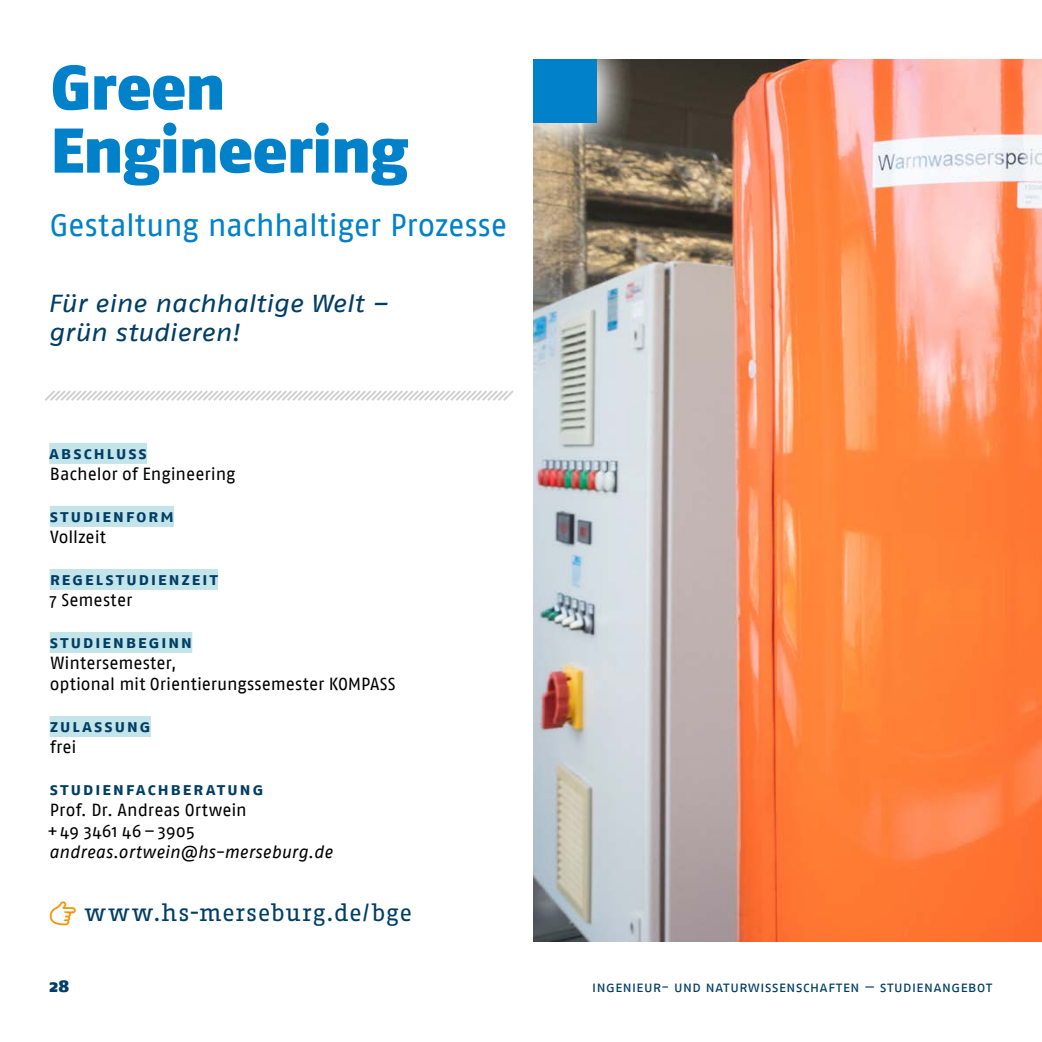
<style>
.page{position:relative;width:1042px;height:1042px;background:#fff}
.page>*{position:absolute;margin:0;border:0;box-sizing:border-box;transform-origin:0 0}
.t1{font:900 63px/63px "Fago Pro";letter-spacing:-.01em;color:#0081c9}
.t2{font:31.5px "Fago Pro";letter-spacing:-.015em;color:#0081c9}
.t3{font:italic 24.5px/29.4px "Fago Pro Extd";letter-spacing:-.015em;color:#003e66}
.t4{font:24.5px "Fago Corr Serif Pro";letter-spacing:.02em;color:#003e66}
.t5{font:17.5px/21px "Fago Pro";color:#000}
.t6{font:700 17.5px "Fago Pro";letter-spacing:.095em;color:#003e66}
.t7{font:italic 17.5px "Fago Pro";letter-spacing:.005em;color:#000}
.t8{font:900 17.5px "Fago Pro";color:#003e66}
.t9{font:14.88px "Fago Pro";color:#003e66}
</style>
<div class="page">
<img style="left:533px;top:60px;width:509px;height:882px">
<div style="left:49px;top:443px;width:98px;height:21px;background:#c3e4e9"></div>
<div style="left:50px;top:506px;width:124px;height:21px;background:#c3e4e9"></div>
<div style="left:50px;top:569px;width:168px;height:21px;background:#c3e4e9"></div>
<div style="left:50px;top:632px;width:142px;height:21px;background:#c3e4e9"></div>
<div style="left:50px;top:716px;width:101px;height:21px;background:#c3e4e9"></div>
<svg style="left:45px;top:390px;width:469px;height:11px"></svg>
<div style="left:494px;top:21px;width:141px;height:141px;background:#fff;opacity:.9"></div>
<div style="left:533px;top:60px;width:63px;height:63px;background:#0081c9"></div>
<h1 class="t1" style="left:51px;top:56px;width:358px">Green<br>Engineering</h1>
<h2 class="t2" style="left:49px;top:206px;width:459px">Gestaltung nachhaltiger Prozesse</h2>
<h3 class="t3" style="left:48px;top:288px;width:342px">Für eine nachhaltige Welt – grün studieren!</h3>
<p class="t6" style="left:49px;top:442px;width:12px">Abs</p>
<p class="t6" style="left:83px;top:442px;width:55px">chluss</p>
<p class="t5" style="left:50px;top:463px;width:187px">Bachelor of Engineering</p>
<p class="t6" style="left:50px;top:505px;width:126px">Studienform</p>
<p class="t5" style="left:50px;top:526px;width:57px">Vollzeit</p>
<p class="t6" style="left:50px;top:568px;width:170px">Regelstudienzeit</p>
<p class="t5" style="left:50px;top:589px;width:84px">7 Semester</p>
<p class="t6" style="left:50px;top:631px;width:144px">Studienbeginn</p>
<p class="t5" style="left:50px;top:652px;width:347px">Wintersemester,<br>optional mit Orientierungssemester KOMPASS</p>
<p class="t6" style="left:50px;top:715px;width:103px">Zulassung</p>
<p class="t5" style="left:50px;top:736px;width:28px">frei</p>
<p class="t6" style="left:50px;top:778px;width:98px">STUDIENFACH</p>
<p class="t6" style="left:170px;top:778px;width:25px">BERATUNG</p>
<p class="t5" style="left:47px;top:799px;width:201px">Prof. Dr. Andreas Ortwein +49 3461 46–3905</p>
<p class="t7" style="left:49px;top:841px;width:285px">andreas.ortwein@hs-merseburg.de</p>
<h3 class="t4" style="left:84px;top:898px;width:330px">www.hs-merseburg.de/bge</h3>
<p class="t8" style="left:50px;top:976px;width:21px">28</p>
<p class="t9" style="left:592px;top:978px;width:402px">Ingeni eur- und Naturwissenschaften — Studi enangebot</p>
</div>
